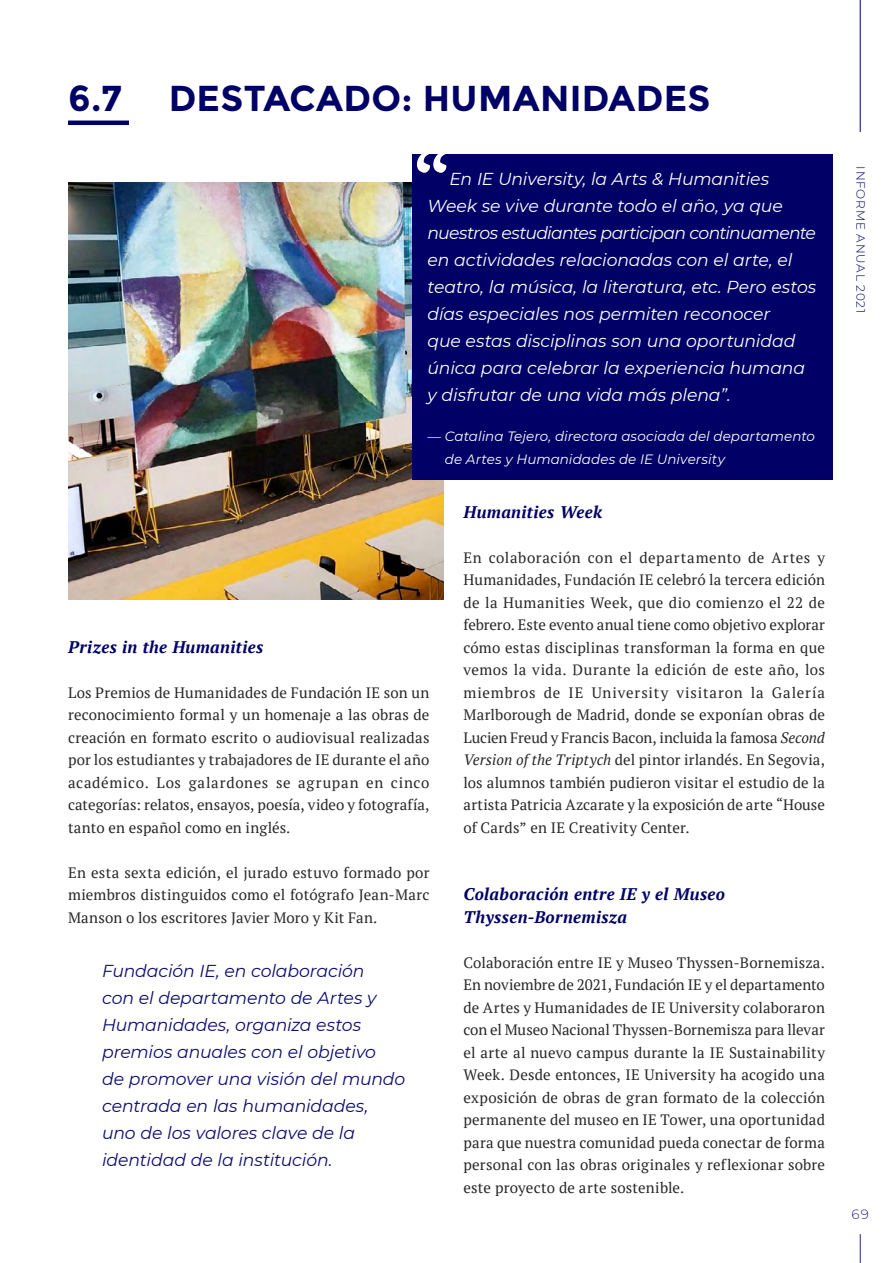
<style>
.page{position:relative;width:893px;height:1263px;background:#fff}
.page>*{position:absolute;margin:0;border:0;box-sizing:border-box;transform-origin:0 0}
._1_Chapter{font:90px "PT Serif";color:#fff}
._2_SuBChapter_new{font:700 36px "Montserrat";letter-spacing:.01em;color:#006}
._8_Quote_blue{font:italic 17.25px/27px "Montserrat";letter-spacing:-.005em;color:#fff}
._8_Quote_blue-2{font:italic 17.25px/27px "Montserrat";letter-spacing:-.005em;color:#0d0d6e}
._5_Subhead{font:italic 700 16.8px/22.5px "PT Serif";letter-spacing:.02em;color:#006}
._6_Running_Text{font:15px/22.5px "PT Serif";letter-spacing:.005em;color:#282827;text-align:justify}
._8_Quote_blue-3{font:italic 13.5px/22.5px "Montserrat";letter-spacing:.005em;color:#fff}
.t1{font:300 13.5px "Montserrat";color:#26267d}
.t2{font:300 12px "Montserrat";letter-spacing:.065em;color:#006}
.s1{font-style:italic}
</style>
<div class="page">
<img style="left:68px;top:182px;width:375px;height:418px">
<hr style="left:68px;top:121px;width:61px;height:4px;background:#006">
<div style="left:412px;top:154px;width:421px;height:326px;background:#006"></div>
<svg style="left:860px;top:1234px;width:1px;height:29px"></svg>
<hr style="left:860px;top:0;width:1px;height:132px;background:#006">
<p class="_2_SuBChapter_new" style="left:68px;top:77px;width:55px">6.7</p>
<p class="_2_SuBChapter_new" style="left:169px;top:77px;width:543px">DESTACADO: HUMANIDADES</p>
<p class="_1_Chapter" style="left:410px;top:134px;width:44px">“</p>
<p class="_8_Quote_blue" style="left:428px;top:164px;width:390px;text-indent:22px">En IE University, la Arts &amp; Humanities Week se vive durante todo el año, ya que nuestros estudiantes participan continuamente en actividades relacionadas con el arte, el teatro, la música, la literatura, etc. Pero estos días especiales nos permiten reconocer<br>que estas disciplinas son una oportunidad única para celebrar la experiencia humana y disfrutar de una vida más plena”.</p>
<p class="_8_Quote_blue-3" style="left:445px;top:424px;width:372px;text-indent:-17px">— Catalina Tejero, directora asociada del departamento de Artes y Humanidades de IE University</p>
<p class="_5_Subhead" style="left:68px;top:635px;width:197px">Prizes in the Humanities</p>
<p class="_6_Running_Text" style="left:68px;top:681px;width:363px">Los Premios de Humanidades de Fundación IE son un reconocimiento formal y un homenaje a las obras de creación en formato escrito o audiovisual realizadas por los estudiantes y trabajadores de IE durante el año académico. Los galardones se agrupan en cinco categorías: relatos, ensayos, poesía, video y fotografía, tanto en español como en inglés.</p>
<p class="_6_Running_Text" style="left:68px;top:861px;width:363px">En esta sexta edición, el jurado estuvo formado por miembros distinguidos como el fotógrafo Jean-Marc Manson o los escritores Javier Moro y Kit Fan.</p>
<p class="_8_Quote_blue-2" style="left:102px;top:956px;width:264px">Fundación IE, en colaboración</p>
<p class="_8_Quote_blue-2" style="left:102px;top:983px;width:276px">con el departamento de Artes y<br>Humanidades, organiza estos premios anuales con el objetivo</p>
<p class="_8_Quote_blue-2" style="left:102px;top:1064px;width:305px">de promover una visión del mundo centrada en las humanidades,</p>
<p class="_8_Quote_blue-2" style="left:102px;top:1118px;width:255px">uno de los valores clave de la identidad de la institución.</p>
<p class="_5_Subhead" style="left:463px;top:500px;width:140px">Humanities Week</p>
<p class="_6_Running_Text" style="left:463px;top:546px;width:363px">En colaboración con el departamento de Artes y Humanidades, Fundación IE celebró la tercera edición de la Humanities Week, que dio comienzo el 22 de febrero. Este evento anual tiene como objetivo explorar cómo estas disciplinas transforman la forma en que vemos la vida. Durante la edición de este año, los miembros de IE University visitaron la Galería Marlborough de Madrid, donde se exponían obras de Lucien Freud y Francis Bacon, incluida la famosa <span class="s1">Second Version of the Triptych</span> del pintor irlandés. En Segovia, los alumnos también pudieron visitar el estudio de la artista Patricia Azcarate y la exposición de arte “House of Cards” en IE Creativity Center.</p>
<p class="_5_Subhead" style="left:463px;top:883px;width:263px">Colaboración entre IE y el Museo<br>Thyssen-Bornemisza</p>
<p class="_6_Running_Text" style="left:463px;top:951px;width:363px">Colaboración entre IE y Museo Thyssen-Bornemisza.<br>En noviembre de 2021, Fundación IE y el departamento de Artes y Humanidades de IE University colaboraron con el Museo Nacional Thyssen-Bornemisza para llevar el arte al nuevo campus durante la IE Sustainability Week. Desde entonces, IE University ha acogido una exposición de obras de gran formato de la colección permanente del museo en IE Tower, una oportunidad para que nuestra comunidad pueda conectar de forma personal con las obras originales y reflexionar sobre este proyecto de arte sostenible.</p>
<p class="t2" style="left:869px;top:166px;width:148px;rotate:90deg">INFORME ANUAL 2021</p>
<p class="t1" style="left:851px;top:1205px;width:19px">69</p>
</div>
